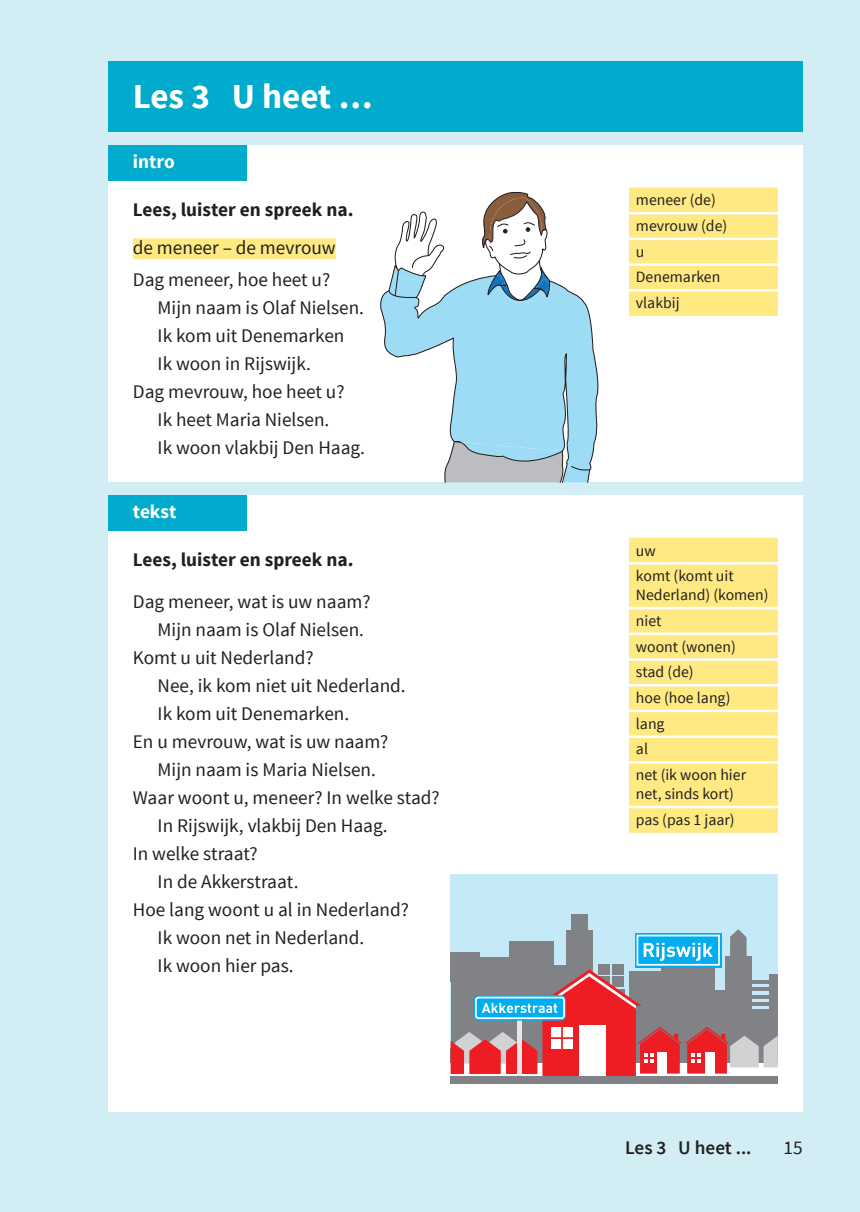
<style>
.page{position:relative;width:860px;height:1212px;background:#fff}
.page>*{position:absolute;margin:0;border:0;box-sizing:border-box;transform-origin:0 0}
.tekst_niet_op_grid{font:700 35px "Source Sans Pro";color:#fff}
.tekst_inspring{font:19.25px "Source Sans Pro";color:#231f20}
.tekst_inspring-2{font:700 19.25px "Source Sans Pro";color:#231f20}
.voetregel{font:600 19.25px "Source Sans Pro";color:#231f20}
.button-tekst{font:700 19.25px "Source Sans Pro";color:#fff}
.tekst_nieuwe_woorden{font:15.75px/18.9px "Source Sans Pro";color:#231f20}
</style>
<div class="page">
<div style="left:0;top:0;width:9px;height:1211px;background:#d2edf3"></div>
<div style="left:9px;top:0;width:851px;height:1211px;background:#d2edf3"></div>
<div style="left:108px;top:61px;width:694px;height:70px;background:#00abcd"></div>
<div style="left:108px;top:145px;width:694px;height:336px;background:#fff"></div>
<div style="left:133px;top:238px;width:203px;height:21px;background:#ffe982"></div>
<div style="left:108px;top:145px;width:139px;height:35px;background:#00abcd"></div>
<div style="left:108px;top:495px;width:694px;height:616px;background:#fff"></div>
<div style="left:108px;top:495px;width:139px;height:35px;background:#00abcd"></div>
<div style="left:629px;top:187px;width:149px;height:129px;background:#ffe982"></div>
<hr style="left:629px;top:212px;width:149px;height:2px;background:#fff">
<hr style="left:629px;top:238px;width:149px;height:2px;background:#fff">
<hr style="left:629px;top:263px;width:149px;height:3px;background:#fff">
<hr style="left:629px;top:289px;width:149px;height:2px;background:#fff">
<div style="left:629px;top:537px;width:149px;height:295px;background:#ffe982"></div>
<hr style="left:629px;top:562px;width:149px;height:2px;background:#fff">
<hr style="left:629px;top:606px;width:149px;height:3px;background:#fff">
<hr style="left:629px;top:632px;width:149px;height:3px;background:#fff">
<hr style="left:629px;top:658px;width:149px;height:2px;background:#fff">
<hr style="left:629px;top:684px;width:149px;height:2px;background:#fff">
<hr style="left:629px;top:709px;width:149px;height:3px;background:#fff">
<hr style="left:629px;top:735px;width:149px;height:2px;background:#fff">
<hr style="left:629px;top:761px;width:149px;height:2px;background:#fff">
<hr style="left:629px;top:805px;width:149px;height:3px;background:#fff">
<svg style="left:379px;top:290px;width:9px;height:192px"></svg>
<svg style="left:388px;top:192px;width:212px;height:291px"></svg>
<div style="left:451px;top:873px;width:327px;height:183px;background:#c4eaf8"></div>
<div style="left:572px;top:914px;width:16px;height:25px;background:#808285"></div>
<svg style="left:451px;top:929px;width:327px;height:147px"></svg>
<div style="left:451px;top:1076px;width:327px;height:7px;background:#808285"></div>
<p class="tekst_niet_op_grid" style="left:133px;top:73px;width:241px">Les 3 U heet …</p>
<p class="button-tekst" style="left:133px;top:149px;width:43px">intro</p>
<p class="tekst_inspring-2" style="left:133px;top:197px;width:222px">Lees, luister en spreek na.</p>
<p class="tekst_inspring" style="left:133px;top:236px;width:204px">de meneer – de mevrouw</p>
<p class="tekst_inspring" style="left:133px;top:267px;width:199px">Dag meneer, hoe heet u?</p>
<p class="tekst_inspring" style="left:158px;top:295px;width:208px">Mijn naam is Olaf Nielsen.</p>
<p class="tekst_inspring" style="left:158px;top:323px;width:188px">Ik kom uit Denemarken</p>
<p class="tekst_inspring" style="left:158px;top:351px;width:155px">Ik woon in Rijswijk.</p>
<p class="tekst_inspring" style="left:133px;top:379px;width:213px">Dag mevrouw, hoe heet u?</p>
<p class="tekst_inspring" style="left:158px;top:407px;width:173px">Ik heet Maria Nielsen.</p>
<p class="tekst_inspring" style="left:158px;top:435px;width:209px">Ik woon vlakbij Den Haag.</p>
<p class="button-tekst" style="left:133px;top:499px;width:45px">tekst</p>
<p class="tekst_inspring-2" style="left:133px;top:547px;width:222px">Lees, luister en spreek na.</p>
<p class="tekst_inspring" style="left:133px;top:589px;width:239px">Dag meneer, wat is uw naam?</p>
<p class="tekst_inspring" style="left:158px;top:617px;width:208px">Mijn naam is Olaf Nielsen.</p>
<p class="tekst_inspring" style="left:133px;top:645px;width:182px">Komt u uit Nederland?</p>
<p class="tekst_inspring" style="left:158px;top:673px;width:250px">Nee, ik kom niet uit Nederland.</p>
<p class="tekst_inspring" style="left:158px;top:701px;width:193px">Ik kom uit Denemarken.</p>
<p class="tekst_inspring" style="left:133px;top:729px;width:257px">En u mevrouw, wat is uw naam?</p>
<p class="tekst_inspring" style="left:158px;top:757px;width:220px">Mijn naam is Maria Nielsen.</p>
<p class="tekst_inspring" style="left:133px;top:785px;width:308px">Waar woont u, meneer? In welke stad?</p>
<p class="tekst_inspring" style="left:158px;top:813px;width:231px">In Rijswijk, vlakbij Den Haag.</p>
<p class="tekst_inspring" style="left:133px;top:841px;width:126px">In welke straat?</p>
<p class="tekst_inspring" style="left:158px;top:869px;width:142px">In de Akkerstraat.</p>
<p class="tekst_inspring" style="left:133px;top:897px;width:278px">Hoe lang woont u al in Nederland?</p>
<p class="tekst_inspring" style="left:158px;top:925px;width:208px">Ik woon net in Nederland.</p>
<p class="tekst_inspring" style="left:158px;top:953px;width:137px">Ik woon hier pas.</p>
<p class="tekst_nieuwe_woorden" style="left:636px;top:191px;width:81px">meneer (de)</p>
<p class="tekst_nieuwe_woorden" style="left:636px;top:216px;width:93px">mevrouw (de)</p>
<p class="tekst_nieuwe_woorden" style="left:636px;top:242px;width:10px">u</p>
<p class="tekst_nieuwe_woorden" style="left:636px;top:268px;width:86px">Denemarken</p>
<p class="tekst_nieuwe_woorden" style="left:636px;top:294px;width:45px">vlakbij</p>
<p class="tekst_nieuwe_woorden" style="left:636px;top:541px;width:21px">uw</p>
<p class="tekst_nieuwe_woorden" style="left:636px;top:566px;width:134px">komt (komt uit<br>Nederland) (komen)</p>
<p class="tekst_nieuwe_woorden" style="left:636px;top:611px;width:27px">niet</p>
<p class="tekst_nieuwe_woorden" style="left:636px;top:637px;width:101px">woont (wonen)</p>
<p class="tekst_nieuwe_woorden" style="left:636px;top:662px;width:59px">stad (de)</p>
<p class="tekst_nieuwe_woorden" style="left:636px;top:688px;width:96px">hoe (hoe lang)</p>
<p class="tekst_nieuwe_woorden" style="left:636px;top:714px;width:30px">lang</p>
<p class="tekst_nieuwe_woorden" style="left:636px;top:740px;width:14px">al</p>
<p class="tekst_nieuwe_woorden" style="left:636px;top:765px;width:112px">net (ik woon hier net, sinds kort)</p>
<p class="tekst_nieuwe_woorden" style="left:636px;top:810px;width:100px">pas (pas 1 jaar)</p>
<p class="voetregel" style="left:625px;top:1135px;width:128px">Les 3 U heet ...</p>
<p class="tekst_inspring" style="left:783px;top:1135px;width:21px">15</p>
</div>
